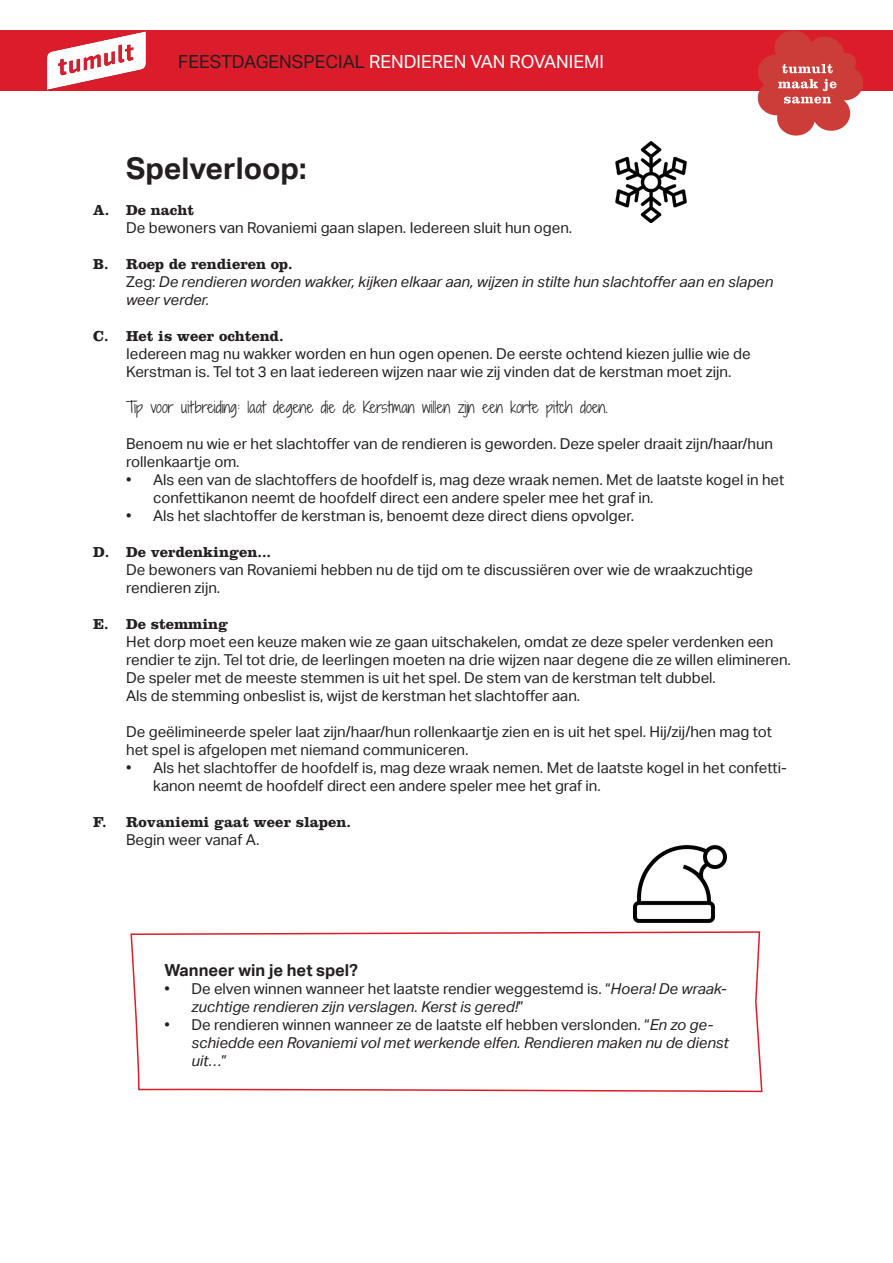
<style>
.page{position:relative;width:893px;height:1263px;background:#fff}
.page>*{position:absolute;margin:0;border:0;box-sizing:border-box;transform-origin:0 0}
.t1{font:700 30px "Aktiv Grotesk";color:#231f20}
.t2{font:18px "Aktiv Grotesk";color:#fff}
.t3{font:700 16.5px "Aktiv Grotesk";color:#231f20}
.t4{font:15px/18px "Aktiv Grotesk";color:#231f20}
.t5{font:italic 15px/18px "Aktiv Grotesk";color:#231f20}
.t6{font:700 15px "Clarendon LT Std";color:#231f20}
.t7{font:300 15px "Shadows Into";color:#231f20}
.s1{color:#231f20}
.s2{font-style:normal}
</style>
<div class="page">
<div style="left:0;top:30px;width:893px;height:61px;background:#db1c2a"></div>
<img style="left:47px;top:31px;width:99px;height:59px">
<svg style="left:757px;top:30px;width:106px;height:106px"></svg>
<svg style="left:130px;top:931px;width:633px;height:162px"></svg>
<img style="left:615px;top:141px;width:72px;height:81px">
<img style="left:634px;top:844px;width:93px;height:79px">
<p class="t2" style="left:178px;top:51px;width:427px"><span class="s1">FEESTDAGENSPECIAL</span> RENDIEREN VAN ROVANIEMI</p>
<p class="t6" style="left:93px;top:201px;width:18px">A.</p>
<p class="t6" style="left:93px;top:255px;width:17px">B.</p>
<p class="t6" style="left:93px;top:327px;width:17px">C.</p>
<p class="t6" style="left:93px;top:543px;width:18px">D.</p>
<p class="t6" style="left:93px;top:615px;width:17px">E.</p>
<p class="t6" style="left:93px;top:813px;width:15px">F.</p>
<p class="t1" style="left:126px;top:151px;width:182px">Spelverloop:</p>
<p class="t6" style="left:126px;top:201px;width:69px">De nacht</p>
<p class="t4" style="left:126px;top:219px;width:448px">De bewoners van Rovaniemi gaan slapen. Iedereen sluit hun ogen.</p>
<p class="t6" style="left:126px;top:255px;width:168px">Roep de rendieren op.</p>
<p class="t5" style="left:126px;top:273px;width:649px"><span class="s2">Zeg:</span> De rendieren worden wakker, kijken elkaar aan, wijzen in stilte hun slachtoffer aan en slapen weer verder.</p>
<p class="t6" style="left:126px;top:327px;width:159px">Het is weer ochtend.</p>
<p class="t4" style="left:126px;top:345px;width:626px">Iedereen mag nu wakker worden en hun ogen openen. De eerste ochtend kiezen jullie wie de<br>Kerstman is. Tel tot 3 en laat iedereen wijzen naar wie zij vinden dat de kerstman moet zijn.</p>
<p class="t7" style="left:126px;top:396px;width:483px">Tip voor uitbreiding: laat degene die de Kerstman willen zijn een korte pitch doen.</p>
<p class="t4" style="left:126px;top:435px;width:648px">Benoem nu wie er het slachtoffer van de rendieren is geworden. Deze speler draait zijn/haar/hun rollenkaartje om.</p>
<p class="t4" style="left:153px;top:471px;width:633px;text-indent:-27px">• Als een van de slachtoffers de hoofdelf is, mag deze wraak nemen. Met de laatste kogel in het confettikanon neemt de hoofdelf direct een andere speler mee het graf in.</p>
<p class="t4" style="left:126px;top:507px;width:509px">• Als het slachtoffer de kerstman is, benoemt deze direct diens opvolger.</p>
<p class="t6" style="left:126px;top:543px;width:147px">De verdenkingen...</p>
<p class="t4" style="left:126px;top:561px;width:628px">De bewoners van Rovaniemi hebben nu de tijd om te discussiëren over wie de wraakzuchtige rendieren zijn.</p>
<p class="t6" style="left:126px;top:615px;width:104px">De stemming</p>
<p class="t4" style="left:126px;top:633px;width:666px">Het dorp moet een keuze maken wie ze gaan uitschakelen, omdat ze deze speler verdenken een rendier te zijn. Tel tot drie, de leerlingen moeten na drie wijzen naar degene die ze willen elimineren.</p>
<p class="t4" style="left:126px;top:669px;width:591px">De speler met de meeste stemmen is uit het spel. De stem van de kerstman telt dubbel.</p>
<p class="t4" style="left:126px;top:687px;width:456px">Als de stemming onbeslist is, wijst de kerstman het slachtoffer aan.</p>
<p class="t4" style="left:126px;top:723px;width:647px">De geëlimineerde speler laat zijn/haar/hun rollenkaartje zien en is uit het spel. Hij/zij/hen mag tot het spel is afgelopen met niemand communiceren.</p>
<p class="t4" style="left:153px;top:759px;width:635px;text-indent:-27px">• Als het slachtoffer de hoofdelf is, mag deze wraak nemen. Met de laatste kogel in het confetti&shy;kanon neemt de hoofdelf direct een andere speler mee het graf in.</p>
<p class="t6" style="left:126px;top:813px;width:226px">Rovaniemi gaat weer slapen.</p>
<p class="t4" style="left:126px;top:831px;width:135px">Begin weer vanaf A.</p>
<p class="t3" style="left:164px;top:960px;width:195px">Wanneer win je het spel?</p>
<p class="t5" style="left:191px;top:979px;width:537px;text-indent:-27px"><span class="s2">• De elven winnen wanneer het laatste rendier weggestemd is. “</span>Hoera! De wraak&shy;zuchtige rendieren zijn verslagen. Kerst is gered!<span class="s2">”</span></p>
<p class="t5" style="left:191px;top:1015px;width:539px;text-indent:-27px"><span class="s2">• De rendieren winnen wanneer ze de laatste elf hebben verslonden. “</span>En zo ge&shy;schiedde een Rovaniemi vol met werkende elfen. Rendieren maken nu de dienst uit…<span class="s2">”</span></p>
</div>
